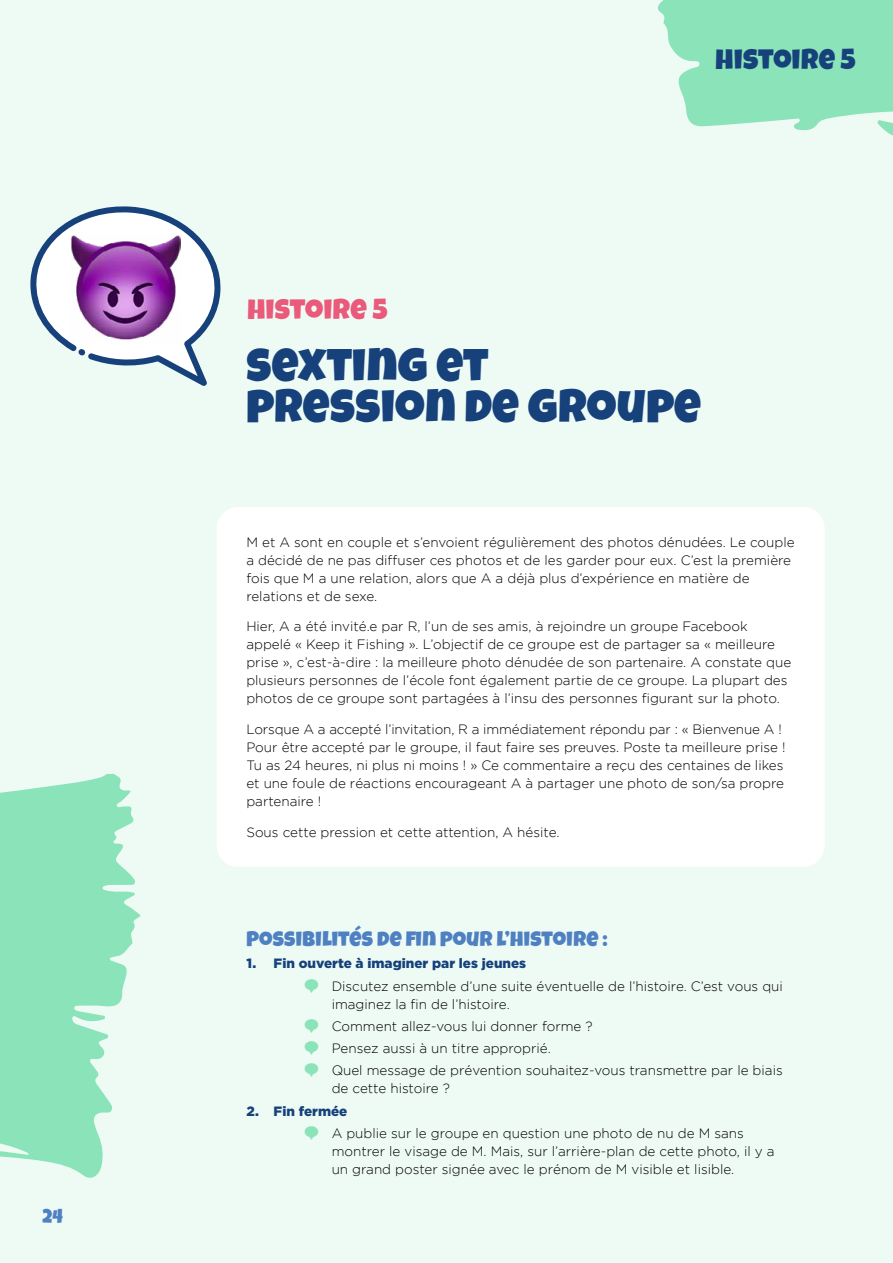
<style>
.page{position:relative;width:893px;height:1263px;background:#eefbf5}
.page>*{position:absolute;margin:0;border:0;box-sizing:border-box;transform-origin:0 0}
.t1{font:46.5px/40.5px "Luckiest Guy";letter-spacing:.01em;color:#16417b}
.t2{font:28.5px "Luckiest Guy";letter-spacing:.015em;color:#ea5a7a}
.t3{font:28.5px "Luckiest Guy";letter-spacing:.015em;color:#16417b}
.t4{font:21px "Luckiest Guy";letter-spacing:.015em;color:#4f81c2}
.t5{font:19.5px "Luckiest Guy";color:#4f81c2}
.t6{font:300 13.5px/18px "Gotham";color:#000}
.t7{font:900 13.5px "Gotham";color:#16417b}
</style>
<div class="page">
<svg style="left:658px;top:0;width:235px;height:136px"></svg>
<svg style="left:0;top:774px;width:140px;height:404px;fill:#8be3b9"></svg>
<div style="left:217px;top:507px;width:608px;height:360px;background:#fff;border-radius:21px"></div>
<svg style="left:30px;top:206px;width:191px;height:180px"></svg>
<img style="left:71px;top:235px;width:109px;height:110px">
<h3 class="t5" style="left:43px;top:1203px;width:22px">24</h3>
<h2 class="t3" style="left:715px;top:40px;width:142px">HISTOIRE 5</h2>
<h2 class="t2" style="left:247px;top:290px;width:142px">HISTOIRE 5</h2>
<h1 class="t1" style="left:247px;top:346px;width:456px">SEXTING ET<br>PRESSION DE GROUPE</h1>
<p class="t6" style="left:246px;top:533px;width:550px">M et A sont en couple et s’envoient régulièrement des photos dénudées. Le couple a décidé de ne pas diffuser ces photos et de les garder pour eux. C’est la première fois que M a une relation, alors que A a déjà plus d’expérience en matière de relations et de sexe.</p>
<p class="t6" style="left:246px;top:617px;width:546px">Hier, A a été invité.e par R, l’un de ses amis, à rejoindre un groupe Facebook appelé « Keep it Fishing ». L’objectif de ce groupe est de partager sa « meilleure prise », c’est-à-dire : la meilleure photo dénudée de son partenaire. A constate que plusieurs personnes de l’école font également partie de ce groupe. La plupart des photos de ce groupe sont partagées à l’insu des personnes figurant sur la photo.</p>
<p class="t6" style="left:246px;top:720px;width:541px">Lorsque A a accepté l’invitation, R a immédiatement répondu par : « Bienvenue A !<br>Pour être accepté par le groupe, il faut faire ses preuves. Poste ta meilleure prise !<br>Tu as 24 heures, ni plus ni moins ! » Ce commentaire a reçu des centaines de likes et une foule de réactions encourageant A à partager une photo de son/sa propre partenaire !</p>
<p class="t6" style="left:246px;top:823px;width:315px">Sous cette pression et cette attention, A hésite.</p>
<h3 class="t4" style="left:247px;top:925px;width:363px">POSSIBILITÉS DE FIN POUR L’HISTOIRE :</h3>
<p class="t7" style="left:247px;top:956px;width:281px">1. Fin ouverte à imaginer par les jeunes</p>
<p class="t6" style="left:332px;top:977px;width:453px">Discutez ensemble d’une suite éventuelle de l’histoire. C’est vous qui imaginez la fin de l’histoire.</p>
<p class="t6" style="left:332px;top:1015px;width:453px;line-height:22.2px">Comment allez-vous lui donner forme ?<br>Pensez aussi à un titre approprié.<br>Quel message de prévention souhaitez-vous transmettre par le biais</p>
<p class="t6" style="left:332px;top:1079px;width:120px">de cette histoire ?</p>
<p class="t7" style="left:247px;top:1103px;width:102px">2. Fin fermée</p>
<p class="t6" style="left:332px;top:1124px;width:444px">A publie sur le groupe en question une photo de nu de M sans montrer le visage de M. Mais, sur l’arrière-plan de cette photo, il y a un grand poster signée avec le prénom de M visible et lisible.</p>
</div>
